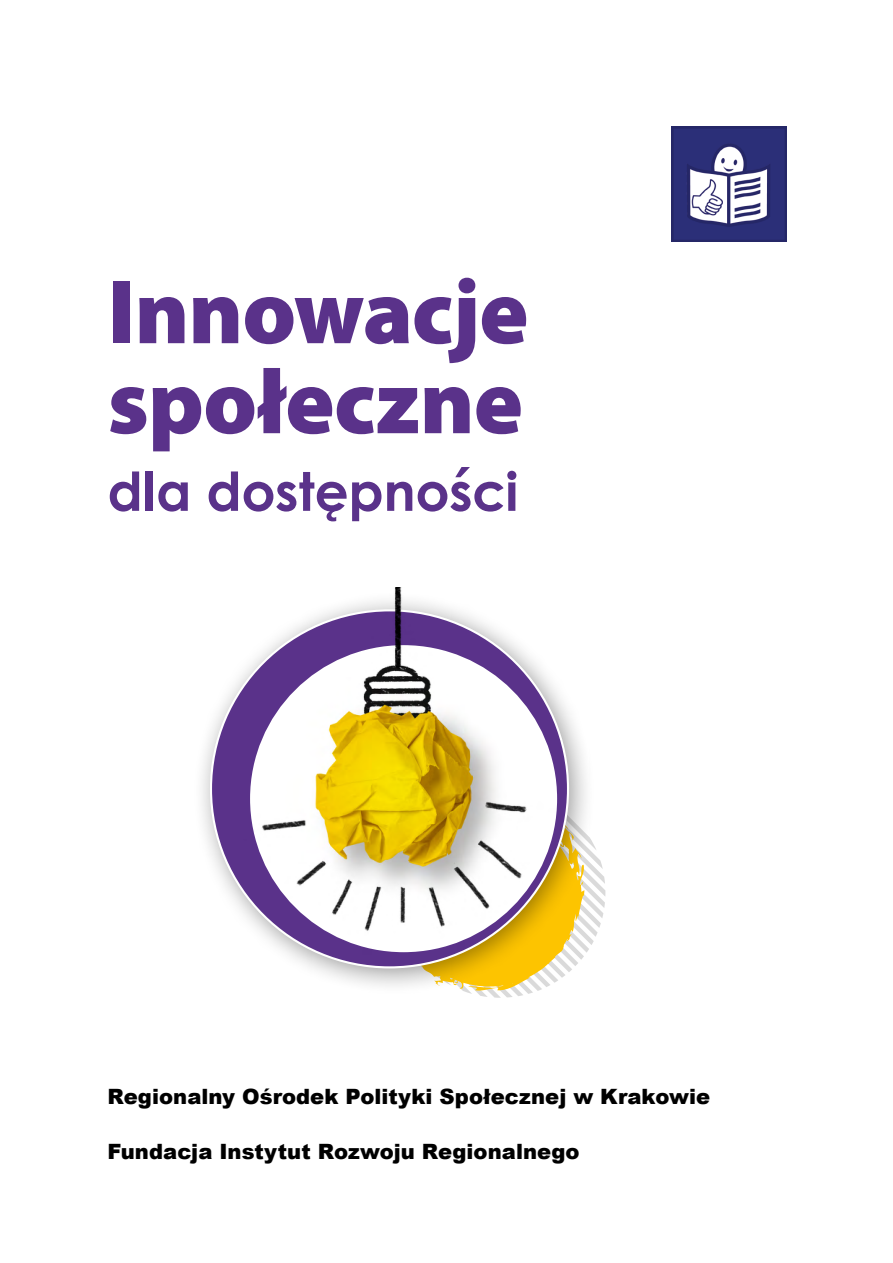
<style>
.page{position:relative;width:893px;height:1263px;background:#fff}
.page>*{position:absolute;margin:0;border:0;box-sizing:border-box;transform-origin:0 0}
.t1{font:900 91.8px/90px "Myriad Pro";letter-spacing:-.01em;color:#5a328a}
.t2{font:700 53.4px "Century Gothic";letter-spacing:-.005em;color:#5a328a}
.Tekst_bez_wcięcia{font:900 21.15px "Arial";color:#000}
</style>
<div class="page">
<img style="left:202px;top:587px;width:404px;height:411px">
<img style="left:672px;top:127px;width:115px;height:115px">
<h1 class="t1" style="left:107px;top:264px;width:423px">Innowacje społeczne</h1>
<h1 class="t2" style="left:107px;top:451px;width:412px">dla dostępności</h1>
<p class="Tekst_bez_wcięcia" style="left:107px;top:1081px;width:604px">Regionalny Ośrodek Polityki Społecznej w Krakowie</p>
<p class="Tekst_bez_wcięcia" style="left:107px;top:1136px;width:474px">Fundacja Instytut Rozwoju Regionalnego</p>
</div>
